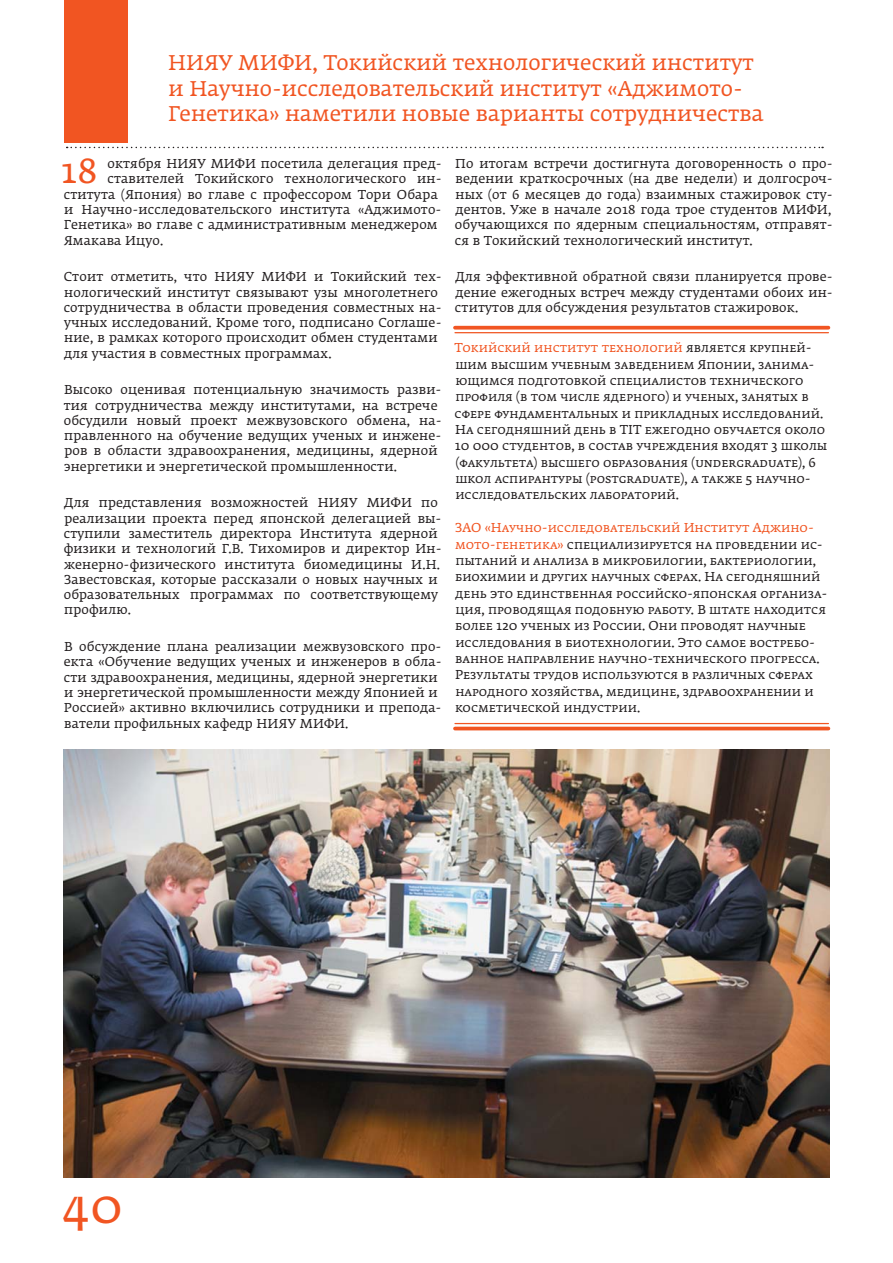
<style>
.page{position:relative;width:893px;height:1263px;background:#fff}
.page>*{position:absolute;margin:0;border:0;box-sizing:border-box;transform-origin:0 0}
.t1{font:48px "Fedra Serif A Pro";color:#f15522}
.t2{font:34.35px "Fedra Serif A Pro";color:#f15522}
.t3{font:21px/25.5px "Fedra Serif A Pro";letter-spacing:.005em;color:#f15522}
.t4{font:12.75px/15.3px "Fedra Serif A Pro";letter-spacing:.015em;color:#231f20}
.s1{color:#f15522}
</style>
<div class="page">
<svg style="left:67px;top:147px;width:756px;height:1px"></svg>
<div style="left:64px;top:0;width:64px;height:142px;background:#f15522"></div>
<img style="left:64px;top:750px;width:765px;height:427px">
<svg style="left:455px;top:326px;width:373px;height:4px"></svg>
<hr style="left:455px;top:332px;width:373px;height:1px;background:#f15522">
<hr style="left:455px;top:723px;width:373px;height:1px;background:#f15522">
<hr style="left:455px;top:727px;width:373px;height:3px;background:#f15522">
<h3 class="t3" style="left:168px;top:51px;width:597px">НИЯУ МИФИ, Токийский технологический институт и Научно-исследовательский институт «Аджимото-<br>Генетика» наметили новые варианты сотрудничества</h3>
<h2 class="t2" style="left:61px;top:154px;width:38px">18</h2>
<p class="t4" style="left:107px;top:157px;width:336px">октября НИЯУ МИФИ посетила делегация пред-</p>
<p class="t4" style="left:107px;top:172px;width:336px">ставителей Токийского технологического ин-</p>
<p class="t4" style="left:64px;top:187px;width:376px">ститута (Япония) во главе с профессором Тори Обара</p>
<p class="t4" style="left:64px;top:203px;width:379px">и Научно-исследовательского института «Аджимото-</p>
<p class="t4" style="left:64px;top:218px;width:375px">Генетика» во главе с административным менеджером</p>
<p class="t4" style="left:64px;top:233px;width:101px">Ямакава Ицуо.</p>
<p class="t4" style="left:64px;top:270px;width:379px">Стоит отметить, что НИЯУ МИФИ и Токийский тех&shy;нологический институт связывают узы многолетнего сотрудничества в области проведения совместных на&shy;учных исследований. Кроме того, подписано Соглаше&shy;ние, в рамках которого происходит обмен студентами для участия в совместных программах.</p>
<p class="t4" style="left:64px;top:383px;width:379px">Высоко оценивая потенциальную значимость разви&shy;тия сотрудничества между институтами, на встрече обсудили новый проект межвузовского обмена, на&shy;правленного на обучение ведущих ученых и инжене&shy;ров в области здравоохранения, медицины, ядерной энергетики и энергетической промышленности.</p>
<p class="t4" style="left:64px;top:496px;width:379px">Для представления возможностей НИЯУ МИФИ по реализации проекта перед японской делегацией вы&shy;ступили заместитель директора Института ядерной физики и технологий Г.В. Тихомиров и директор Ин&shy;женерно-физического института биомедицины И.Н.<br>Завестовская, которые рассказали о новых научных и образовательных программах по соответствующему профилю.</p>
<p class="t4" style="left:64px;top:639px;width:379px">В обсуждение плана реализации межвузовского про&shy;екта «Обучение ведущих ученых и инженеров в обла&shy;сти здравоохранения, медицины, ядерной энергетики и энергетической промышленности между Японией и Россией» активно включились сотрудники и препода&shy;ватели профильных кафедр НИЯУ МИФИ.</p>
<p class="t4" style="left:455px;top:157px;width:379px;text-align:justify">По итогам встречи достигнута договоренность о про&shy;ведении краткосрочных (на две недели) и долгосроч&shy;ных (от 6 месяцев до года) взаимных стажировок сту&shy;дентов. Уже в начале 2018 года трое студентов МИФИ, обучающихся по ядерным специальностям, отправят&shy;ся в Токийский технологический институт.</p>
<p class="t4" style="left:455px;top:270px;width:379px;text-align:justify">Для эффективной обратной связи планируется прове&shy;дение ежегодных встреч между студентами обоих ин&shy;ститутов для обсуждения результатов стажировок.</p>
<p class="t4" style="left:455px;top:340px;width:374px;line-height:16.4px"><span class="s1">Токийский институт технологий</span> является крупней&shy;шим высшим учебным заведением Японии, занима&shy;ющимся подготовкой специалистов технического профиля (в том числе ядерного) и ученых, занятых в сфере фундаментальных и прикладных исследований.<br>На сегодняшний день в TIT ежегодно обучается около 10 000 студентов, в состав учреждения входят 3 школы (факультета) высшего образования (undergraduate), 6 школ аспирантуры (postgraduate), а также 5 научно&shy;исследовательских лабораторий.</p>
<p class="t4" style="left:455px;top:520px;width:374px;line-height:16.4px"><span class="s1">ЗАО «Научно-исследовательский Институт Аджино&shy;мото-генетика»</span> специализируется на проведении ис&shy;пытаний и анализа в микробилогии, бактериологии, биохимии и других научных сферах. На сегодняшний день это единственная российско-японская организа&shy;ция, проводящая подобную работу. В штате находится более 120 ученых из России. Они проводят научные исследования в биотехнологии. Это самое востребо&shy;ванное направление научно-технического прогресса.<br>Результаты трудов используются в различных сферах народного хозяйства, медицине, здравоохранении и косметической индустрии.</p>
<h1 class="t1" style="left:62px;top:1181px;width:63px">40</h1>
</div>
